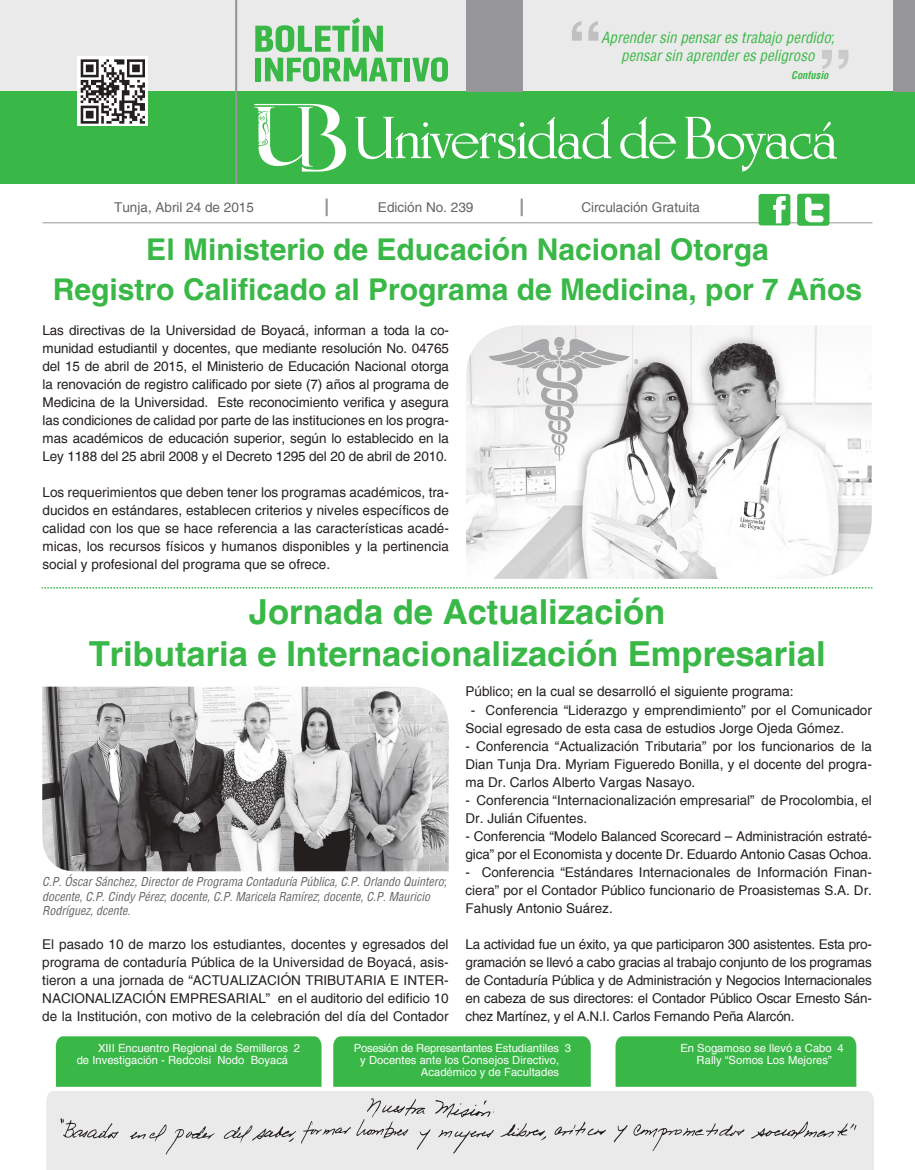
<style>
.page{position:relative;width:915px;height:1170px;background:#fff}
.page>*{position:absolute;margin:0;border:0;box-sizing:border-box;transform-origin:0 0}
.t1{font:700 70.5px "Helvetica";color:#cbcacb}
.t2{font:700 70.5px "Helvetica";color:#c0bfc1}
.t3{font:700 34.5px/42px "Helvetica";color:#39b847;text-align:center}
.t4{font:700 30px/40.5px "Helvetica";color:#39b847;text-align:center}
.t5{font:italic condensed 15px/18px "Helvetica";color:#39b847;text-align:center}
.t6{font:13.5px/18px "Helvetica";color:#241f1f;text-align:justify}
.t7{font:13.5px "Helvetica";color:#656365}
.t8{font:italic condensed 12px/14.4px "Helvetica";color:#656365}
.t9{font:11.25px/12px "Helvetica";color:#fff;text-align:right}
.t10{font:italic 700 condensed 10.5px "Helvetica";color:#39b847}
</style>
<div class="page">
<div style="left:0;top:0;width:914px;height:91px;background:#ebeaea"></div>
<div style="left:0;top:91px;width:914px;height:93px;background:#39b847"></div>
<svg style="left:620px;top:117px;width:55px;height:42px"></svg>
<svg style="left:685px;top:117px;width:151px;height:54px"></svg>
<svg style="left:355px;top:117px;width:256px;height:43px"></svg>
<svg style="left:254px;top:104px;width:92px;height:68px"></svg>
<div style="left:77px;top:57px;width:71px;height:69px;background:#fff"></div>
<svg style="left:81px;top:59px;width:64px;height:65px"></svg>
<svg style="left:255px;top:0;width:268px;height:82px"></svg>
<hr style="left:235px;top:0;width:2px;height:184px;background:#969698">
<div style="left:892px;top:0;width:22px;height:91px;background:#969698"></div>
<div style="left:466px;top:0;width:56px;height:91px;background:#969698"></div>
<hr style="left:43px;top:222px;width:829px;height:1px;background:#969698">
<svg style="left:325px;top:198px;width:2px;height:18px"></svg>
<svg style="left:520px;top:198px;width:2px;height:18px"></svg>
<div style="left:796px;top:194px;width:33px;height:32px;background:#39b847;border-radius:3px"></div>
<svg style="left:805px;top:197px;width:18px;height:25px"></svg>
<div style="left:758px;top:194px;width:32px;height:31px;background:#39b847;border-radius:3px"></div>
<svg style="left:773px;top:196px;width:12px;height:27px"></svg>
<div style="left:56px;top:1036px;width:265px;height:50px;background:#39b847"></div>
<div style="left:333px;top:1036px;width:257px;height:50px;background:#39b847"></div>
<div style="left:615px;top:1036px;width:241px;height:50px;background:#39b847"></div>
<div style="left:46px;top:1091px;width:827px;height:78px;background:#ebeaea"></div>
<svg style="left:613px;top:1123px;width:131px;height:28px;background:#d9d8d8"></svg>
<svg style="left:750px;top:1121px;width:106px;height:17px;background:#cdcccc"></svg>
<svg style="left:554px;top:1121px;width:51px;height:14px"></svg>
<svg style="left:500px;top:1122px;width:46px;height:18px"></svg>
<svg style="left:130px;top:1124px;width:85px;height:30px;background:#dad9d9"></svg>
<svg style="left:60px;top:1117px;width:59px;height:21px"></svg>
<svg style="left:224px;top:1098px;width:270px;height:55px;background:#dddcdc"></svg>
<img style="left:466px;top:325px;width:405px;height:253px">
<svg style="left:42px;top:587px;width:830px;height:1px"></svg>
<img style="left:42px;top:686px;width:406px;height:185px">
<h1 class="t2" style="left:567px;top:4px;width:37px">“</h1>
<p class="t5" style="left:601px;top:28px;width:235px">Aprender sin pensar es trabajo perdido; pensar sin aprender es peligroso</p>
<p class="t10" style="left:790px;top:68px;width:39px">CONFUSIO</p>
<h1 class="t1" style="left:817px;top:32px;width:37px">”</h1>
<p class="t7" style="left:114px;top:200px;width:141px">Tunja, Abril 24 de 2015</p>
<p class="t7" style="left:378px;top:199px;width:97px">Edición No. 239</p>
<p class="t7" style="left:581px;top:200px;width:120px">Circulación Gratuita</p>
<h3 class="t4" style="left:53px;top:228px;width:810px">El Ministerio de Educación Nacional Otorga<br>Registro Calificado al Programa de Medicina, por 7 Años</h3>
<p class="t6" style="left:43px;top:321px;width:408px">Las directivas de la Universidad de Boyacá, informan a toda la co&shy;munidad estudiantil y docentes, que mediante resolución No. 04765 del 15 de abril de 2015, el Ministerio de Educación Nacional otorga la renovación de registro calificado por siete (7) años al programa de Medicina de la Universidad. Este reconocimiento verifica y asegura las condiciones de calidad por parte de las instituciones en los progra&shy;mas académicos de educación superior, según lo establecido en la Ley 1188 del 25 abril 2008 y el Decreto 1295 del 20 de abril de 2010.</p>
<p class="t6" style="left:43px;top:483px;width:408px">Los requerimientos que deben tener los programas académicos, tra&shy;ducidos en estándares, establecen criterios y niveles específicos de calidad con los que se hace referencia a las características acadé&shy;micas, los recursos físicos y humanos disponibles y la pertinencia social y profesional del programa que se ofrece.</p>
<h2 class="t3" style="left:89px;top:590px;width:738px">Jornada de Actualización<br>Tributaria e Internacionalización Empresarial</h2>
<p class="t6" style="left:465px;top:682px;width:329px">Público; en la cual se desarrolló el siguiente programa:</p>
<p class="t6" style="left:465px;top:700px;width:408px;text-indent:5px">- Conferencia “Liderazgo y emprendimiento” por el Comunicador<br>Social egresado de esta casa de estudios Jorge Ojeda Gómez.</p>
<p class="t6" style="left:465px;top:736px;width:408px">- Conferencia “Actualización Tributaria” por los funcionarios de la Dian Tunja Dra. Myriam Figueredo Bonilla, y el docente del progra&shy;ma Dr. Carlos Alberto Vargas Nasayo.</p>
<p class="t6" style="left:465px;top:790px;width:408px">- Conferencia “Internacionalización empresarial” de Procolombia, el<br>Dr. Julián Cifuentes.</p>
<p class="t6" style="left:465px;top:826px;width:408px">- Conferencia “Modelo Balanced Scorecard – Administración estraté&shy;gica” por el Economista y docente Dr. Eduardo Antonio Casas Ochoa.</p>
<p class="t6" style="left:465px;top:862px;width:408px">- Conferencia “Estándares Internacionales de Información Finan&shy;ciera” por el Contador Público funcionario de Proasistemas S.A. Dr.<br>Fahusly Antonio Suárez.</p>
<p class="t6" style="left:465px;top:934px;width:408px">La actividad fue un éxito, ya que participaron 300 asistentes. Esta pro&shy;gramación se llevó a cabo gracias al trabajo conjunto de los programas de Contaduría Pública y de Administración y Negocios Internacionales en cabeza de sus directores: el Contador Público Oscar Ernesto Sán&shy;chez Martínez, y el A.N.I. Carlos Fernando Peña Alarcón.</p>
<p class="t8" style="left:42px;top:874px;width:406px">C.P. Óscar Sánchez, Director de Programa Contaduría Pública, C.P. Orlando Quintero; docente, C.P. Cindy Pérez; docente, C.P. Maricela Ramírez; docente, C.P. Mauricio<br>Rodríguez, dcente.</p>
<p class="t6" style="left:42px;top:935px;width:408px">El pasado 10 de marzo los estudiantes, docentes y egresados del programa de contaduría Pública de la Universidad de Boyacá, asis&shy;tieron a una jornada de “ACTUALIZACIÓN TRIBUTARIA E INTER-NACIONALIZACIÓN EMPRESARIAL” en el auditorio del edificio 10 de la Institución, con motivo de la celebración del día del Contador</p>
<p class="t9" style="left:77px;top:1041px;width:213px">XIII Encuentro Regional de Semilleros<br>de Investigación - Redcolsi Nodo Boyacá</p>
<p class="t9" style="left:353px;top:1041px;width:207px">Posesión de Representantes Estudiantiles y Docentes ante los Consejos Directivo,<br>Académico y de Facultades</p>
<p class="t9" style="left:680px;top:1041px;width:153px">En Sogamoso se llevó a Cabo<br>Rally “Somos Los Mejores”</p>
<p class="t9" style="left:294px;top:1041px;width:8px">2</p>
<p class="t9" style="left:564px;top:1041px;width:8px">3</p>
<p class="t9" style="left:837px;top:1041px;width:8px">4</p>
</div>
